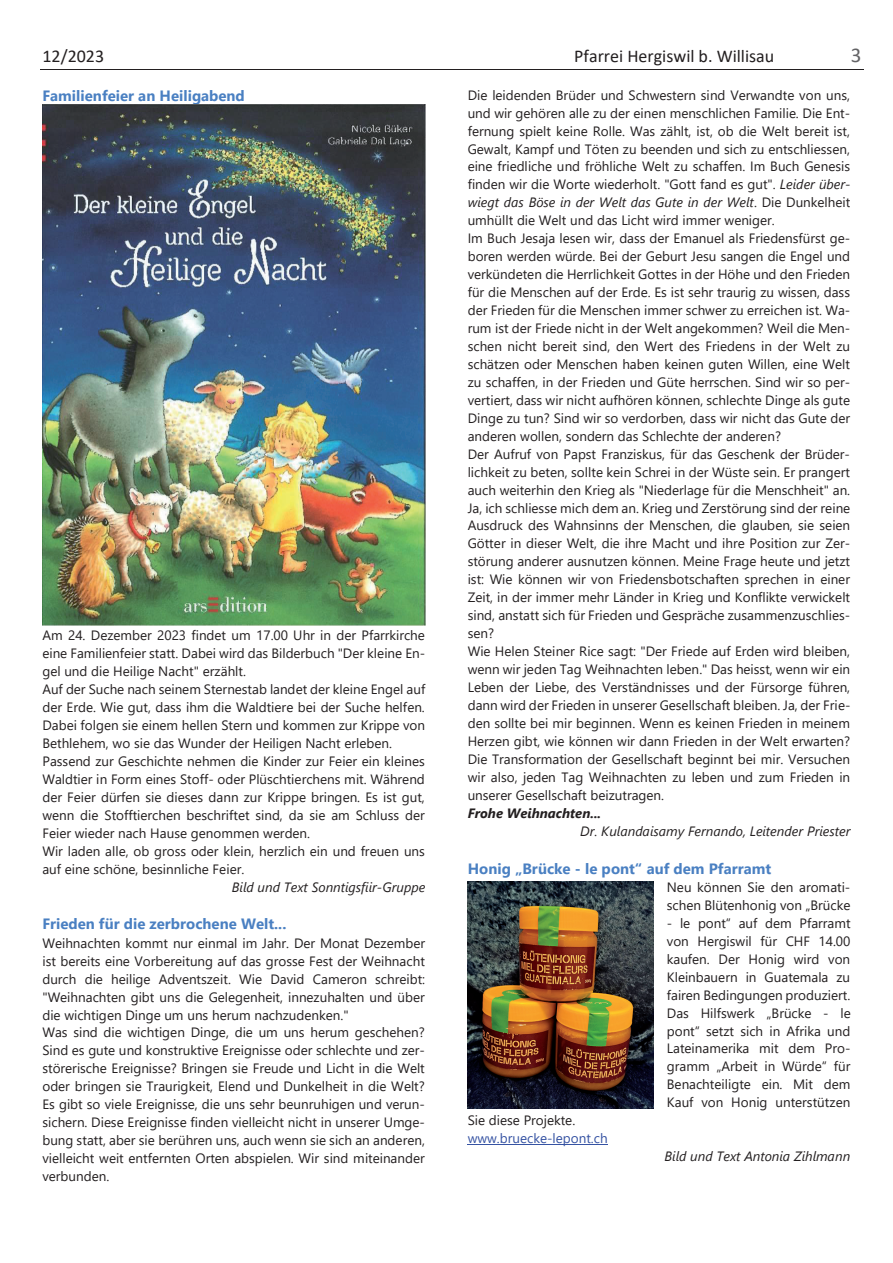
<style>
.page{position:relative;width:893px;height:1263px;background:#fff}
.page>*{position:absolute;margin:0;border:0;box-sizing:border-box;transform-origin:0 0}
.t1{font:21px "Calibri";color:#636366}
.t2{font:18px "Calibri";color:#231f20}
.t3{font:700 15px "Segoe UI";color:#4a80c2}
.t4{font:13.5px/18px "Segoe UI";color:#231f20}
.t5{font:italic 13.5px "Segoe UI";color:#231f20}
.t6{font:13.5px "Segoe UI";color:#3653a3}
.t7{font:italic 700 13.5px "Segoe UI";color:#231f20}
.s1{font-style:italic}
</style>
<div class="page">
<hr style="left:40px;top:69px;width:823px;height:1px;background:#231f20">
<hr style="left:468px;top:1144px;width:140px;height:1px;background:#3653a3">
<img style="left:42px;top:105px;width:383px;height:521px">
<img style="left:468px;top:881px;width:186px;height:228px">
<h2 class="t2" style="left:42px;top:44px;width:63px">12/2023</h2>
<h2 class="t2" style="left:574px;top:44px;width:202px">Pfarrei Hergiswil b. Willisau</h2>
<h1 class="t1" style="left:851px;top:41px;width:12px">3</h1>
<p class="t3" style="left:42px;top:82px;width:204px">Familienfeier an Heiligabend</p>
<p class="t4" style="left:468px;top:85px;width:384px">Die leidenden Brüder und Schwestern sind Verwandte von uns, und wir gehören alle zu der einen menschlichen Familie. Die Ent&shy;fernung spielt keine Rolle. Was zählt, ist, ob die Welt bereit ist, Gewalt, Kampf und Töten zu beenden und sich zu entschliessen, eine friedliche und fröhliche Welt zu schaffen. Im Buch Genesis finden wir die Worte wiederholt. "Gott fand es gut". <span class="s1">Leider über&shy;wiegt das Böse in der Welt das Gute in der Welt</span>. Die Dunkelheit umhüllt die Welt und das Licht wird immer weniger.<br>Im Buch Jesaja lesen wir, dass der Emanuel als Friedensfürst ge&shy;boren werden würde. Bei der Geburt Jesu sangen die Engel und verkündeten die Herrlichkeit Gottes in der Höhe und den Frieden für die Menschen auf der Erde. Es ist sehr traurig zu wissen, dass der Frieden für die Menschen immer schwer zu erreichen ist. Wa&shy;rum ist der Friede nicht in der Welt angekommen? Weil die Men&shy;schen nicht bereit sind, den Wert des Friedens in der Welt zu schätzen oder Menschen haben keinen guten Willen, eine Welt zu schaffen, in der Frieden und Güte herrschen. Sind wir so per&shy;vertiert, dass wir nicht aufhören können, schlechte Dinge als gute Dinge zu tun? Sind wir so verdorben, dass wir nicht das Gute der anderen wollen, sondern das Schlechte der anderen?<br>Der Aufruf von Papst Franziskus, für das Geschenk der Brüder&shy;lichkeit zu beten, sollte kein Schrei in der Wüste sein. Er prangert auch weiterhin den Krieg als "Niederlage für die Menschheit" an.<br>Ja, ich schliesse mich dem an. Krieg und Zerstörung sind der reine Ausdruck des Wahnsinns der Menschen, die glauben, sie seien Götter in dieser Welt, die ihre Macht und ihre Position zur Zer&shy;störung anderer ausnutzen können. Meine Frage heute und jetzt ist: Wie können wir von Friedensbotschaften sprechen in einer Zeit, in der immer mehr Länder in Krieg und Konflikte verwickelt sind, anstatt sich für Frieden und Gespräche zusammenzuschlies&shy;sen?<br>Wie Helen Steiner Rice sagt: "Der Friede auf Erden wird bleiben, wenn wir jeden Tag Weihnachten leben." Das heisst, wenn wir ein Leben der Liebe, des Verständnisses und der Fürsorge führen, dann wird der Frieden in unserer Gesellschaft bleiben. Ja, der Frie&shy;den sollte bei mir beginnen. Wenn es keinen Frieden in meinem Herzen gibt, wie können wir dann Frieden in der Welt erwarten?<br>Die Transformation der Gesellschaft beginnt bei mir. Versuchen wir also, jeden Tag Weihnachten zu leben und zum Frieden in unserer Gesellschaft beizutragen.</p>
<p class="t7" style="left:468px;top:800px;width:135px">Frohe Weihnachten...</p>
<p class="t5" style="left:580px;top:818px;width:272px">Dr. Kulandaisamy Fernando, Leitender Priester</p>
<p class="t3" style="left:468px;top:854px;width:305px">Honig „Brücke - le pont“ auf dem Pfarramt</p>
<p class="t4" style="left:667px;top:877px;width:185px">Neu können Sie den aromati&shy;schen Blütenhonig von „Brücke</p>
<p class="t4" style="left:667px;top:913px;width:185px;text-align:justify">- le pont“ auf dem Pfarramt von Hergiswil für CHF 14.00 kaufen. Der Honig wird von Kleinbauern in Guatemala zu fairen Bedingungen produziert.<br>Das Hilfswerk „Brücke - le pont“ setzt sich in Afrika und Lateinamerika mit dem Pro&shy;gramm „Arbeit in Würde“ für Benachteiligte ein. Mit dem Kauf von Honig unterstützen</p>
<p class="t4" style="left:468px;top:1110px;width:109px">Sie diese Projekte.</p>
<p class="t6" style="left:468px;top:1126px;width:142px">www.bruecke-lepont.ch</p>
<p class="t5" style="left:664px;top:1144px;width:187px">Bild und Text Antonia Zihlmann</p>
<p class="t4" style="left:42px;top:625px;width:384px">Am 24. Dezember 2023 findet um 17.00 Uhr in der Pfarrkirche eine Familienfeier statt. Dabei wird das Bilderbuch "Der kleine En&shy;gel und die Heilige Nacht" erzählt.<br>Auf der Suche nach seinem Sternestab landet der kleine Engel auf der Erde. Wie gut, dass ihm die Waldtiere bei der Suche helfen.<br>Dabei folgen sie einem hellen Stern und kommen zur Krippe von Bethlehem, wo sie das Wunder der Heiligen Nacht erleben.<br>Passend zur Geschichte nehmen die Kinder zur Feier ein kleines Waldtier in Form eines Stoff- oder Plüschtierchens mit. Während der Feier dürfen sie dieses dann zur Krippe bringen. Es ist gut, wenn die Stofftierchen beschriftet sind, da sie am Schluss der Feier wieder nach Hause genommen werden.<br>Wir laden alle, ob gross oder klein, herzlich ein und freuen uns auf eine schöne, besinnliche Feier.</p>
<p class="t5" style="left:232px;top:874px;width:195px">Bild und Text Sonntigsfiir-Gruppe</p>
<p class="t3" style="left:42px;top:910px;width:246px">Frieden für die zerbrochene Welt...</p>
<p class="t4" style="left:42px;top:933px;width:384px">Weihnachten kommt nur einmal im Jahr. Der Monat Dezember ist bereits eine Vorbereitung auf das grosse Fest der Weihnacht durch die heilige Adventszeit. Wie David Cameron schreibt: "Weihnachten gibt uns die Gelegenheit, innezuhalten und über die wichtigen Dinge um uns herum nachzudenken."<br>Was sind die wichtigen Dinge, die um uns herum geschehen?<br>Sind es gute und konstruktive Ereignisse oder schlechte und zer&shy;störerische Ereignisse? Bringen sie Freude und Licht in die Welt oder bringen sie Traurigkeit, Elend und Dunkelheit in die Welt?<br>Es gibt so viele Ereignisse, die uns sehr beunruhigen und verun&shy;sichern. Diese Ereignisse finden vielleicht nicht in unserer Umge&shy;bung statt, aber sie berühren uns, auch wenn sie sich an anderen, vielleicht weit entfernten Orten abspielen. Wir sind miteinander verbunden.</p>
</div>
